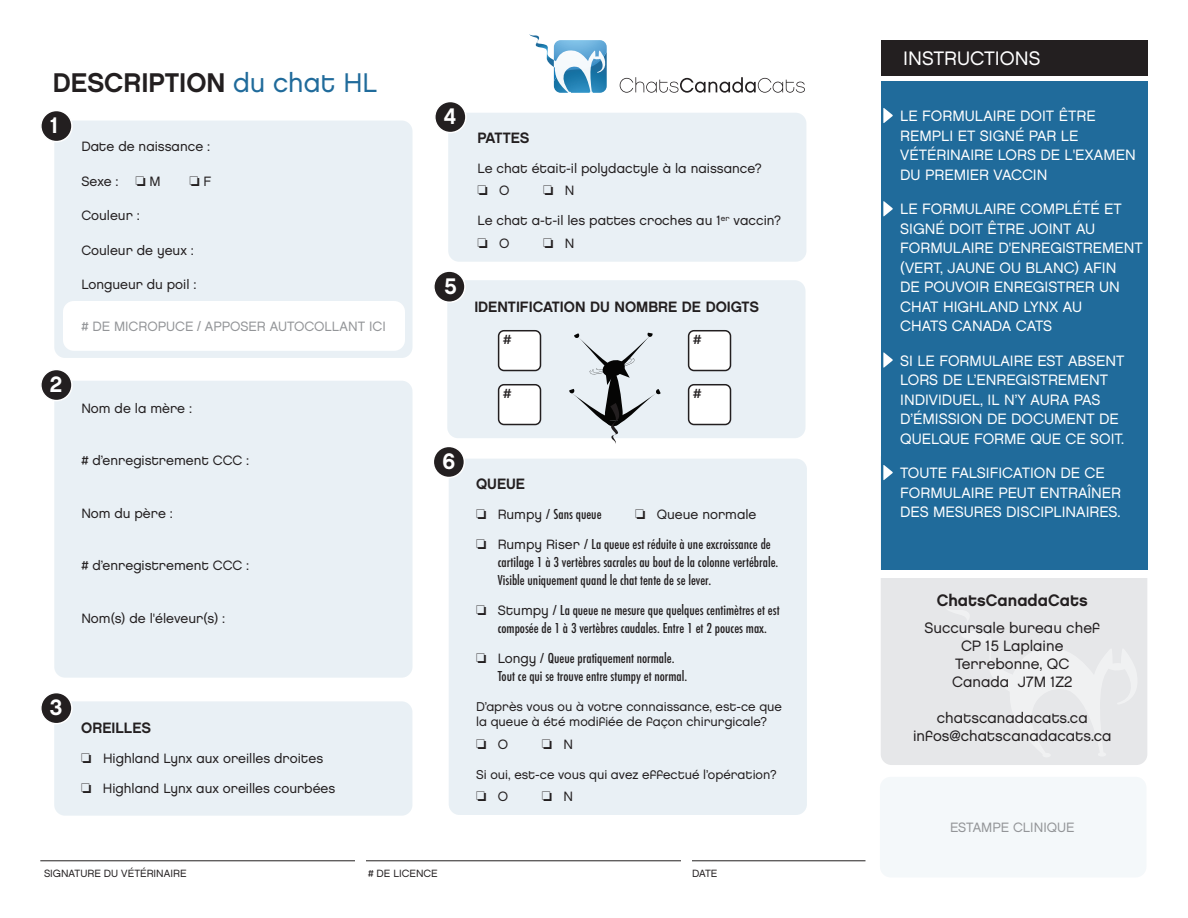
<style>
.page{position:relative;width:1188px;height:918px;background:#fff}
.page>*{position:absolute;margin:0;border:0;box-sizing:border-box;transform-origin:0 0}
.t1{font:27px "Chalet New York Nineteen Eighty";color:#231f20}
.t2{font:22.5px "Chalet New York Nineteen Eighty";color:#fff}
.t3{font:19.5px "Chalet London Nineteen Eighty";color:#fff}
.t4{font:16.5px "Chalet New York Nineteen Eighty";color:#231f20}
.t5{font:15px/19.5px "Chalet London Nineteen Sixty";color:#fff}
.t6{font:15px/18px "Function Cond";color:#231f20}
.t7{font:15px/18px "Chalet London Nineteen Eighty";color:#231f20;text-align:center}
.t8{font:15px "Chalet New York Nineteen Eighty";color:#231f20}
.t9{font:13.5px/22.5px "Chalet London Nineteen Eighty";color:#231f20}
.t10{font:13.5px "Chalet London Nineteen Eighty";color:#939598}
.t11{font:12.9px "Museo 700";color:#231f20}
.t12{font:12.75px/15px "Chalet London Nineteen Eighty";color:#231f20}
.t13{font:10.5px "Chalet London Nineteen Eighty";color:#231f20}
.s1{font-family:"Chalet London Nineteen Eighty";color:#206b9b}
.s2{font-family:"Chalet London Nineteen Eighty";font-size:13.5px}
</style>
<div class="page">
<div style="left:881px;top:447px;width:266px;height:318px;background:#e6e7e9;border-radius:11px"></div>
<div style="left:447px;top:280px;width:359px;height:158px;background:#e9f0f5;border-radius:11px"></div>
<div style="left:54px;top:381px;width:359px;height:297px;background:#e9f0f5;border-radius:11px"></div>
<div style="left:54px;top:701px;width:358px;height:115px;background:#e9f0f5;border-radius:11px"></div>
<div style="left:449px;top:459px;width:358px;height:356px;background:#e9f0f5;border-radius:11px"></div>
<div style="left:54px;top:120px;width:359px;height:238px;background:#e9f0f5;border-radius:11px"></div>
<svg style="left:620px;top:77px;width:185px;height:16px"></svg>
<div style="left:881px;top:40px;width:266px;height:36px;background:#231f20"></div>
<div style="left:881px;top:82px;width:266px;height:493px;background:#206b9b"></div>
<svg style="left:569px;top:333px;width:92px;height:111px"></svg>
<div style="left:434px;top:271px;width:31px;height:31px;background:#231f20;border-radius:50%"></div>
<div style="left:433px;top:270px;width:33px;height:33px;border:2px solid #fff;border-radius:50%"></div>
<div style="left:433px;top:446px;width:31px;height:32px;background:#231f20;border-radius:50%"></div>
<div style="left:433px;top:446px;width:32px;height:32px;border:2px solid #fff;border-radius:50%"></div>
<div style="left:41px;top:111px;width:31px;height:31px;background:#231f20;border-radius:50%"></div>
<div style="left:40px;top:110px;width:33px;height:32px;border:2px solid #fff;border-radius:50%"></div>
<div style="left:499px;top:331px;width:42px;height:40px;background:#fff;border-radius:5px"></div>
<div style="left:498px;top:330px;width:43px;height:41px;border:2px solid #231f20;border-radius:5px"></div>
<div style="left:689px;top:331px;width:42px;height:40px;background:#fff;border-radius:5px"></div>
<div style="left:688px;top:330px;width:43px;height:41px;border:2px solid #231f20;border-radius:5px"></div>
<div style="left:499px;top:385px;width:42px;height:40px;background:#fff;border-radius:5px"></div>
<div style="left:498px;top:384px;width:43px;height:41px;border:2px solid #231f20;border-radius:5px"></div>
<div style="left:689px;top:385px;width:42px;height:40px;background:#fff;border-radius:5px"></div>
<div style="left:688px;top:384px;width:43px;height:41px;border:2px solid #231f20;border-radius:5px"></div>
<div style="left:41px;top:369px;width:31px;height:32px;background:#231f20;border-radius:50%"></div>
<div style="left:40px;top:369px;width:33px;height:32px;border:2px solid #fff;border-radius:50%"></div>
<div style="left:448px;top:113px;width:358px;height:149px;background:#e9f0f5;border-radius:11px"></div>
<div style="left:435px;top:102px;width:31px;height:31px;background:#231f20;border-radius:50%"></div>
<div style="left:434px;top:101px;width:33px;height:32px;border:2px solid #fff;border-radius:50%"></div>
<div style="left:41px;top:693px;width:31px;height:31px;background:#231f20;border-radius:50%"></div>
<div style="left:40px;top:692px;width:33px;height:32px;border:2px solid #fff;border-radius:50%"></div>
<svg style="left:883px;top:108px;width:10px;height:15px"></svg>
<svg style="left:883px;top:201px;width:10px;height:16px"></svg>
<svg style="left:883px;top:352px;width:10px;height:16px"></svg>
<svg style="left:883px;top:465px;width:10px;height:15px"></svg>
<hr style="left:40px;top:860px;width:826px;height:1px;background:#231f20">
<div style="left:355px;top:852px;width:10px;height:34px;background:#fff"></div>
<div style="left:682px;top:853px;width:10px;height:34px;background:#fff"></div>
<div style="left:875px;top:570px;width:279px;height:8px;background:#fff"></div>
<div style="left:63px;top:301px;width:342px;height:50px;background:#fff;border-radius:11px"></div>
<div style="left:880px;top:777px;width:267px;height:101px;background:#f4f8fa;border-radius:11px"></div>
<svg style="left:529px;top:34px;width:78px;height:59px"></svg>
<h1 class="t1" style="left:53px;top:66px;width:326px">DESCRIPTION <span class="s1">du chat HL</span></h1>
<h2 class="t2" style="left:50px;top:111px;width:11px">1</h2>
<h2 class="t2" style="left:50px;top:370px;width:14px">2</h2>
<p class="t9" style="left:81px;top:135px;width:130px">Date de naissance :</p>
<p class="t9" style="left:81px;top:170px;width:81px">Sexe : ❏ M</p>
<p class="t9" style="left:189px;top:170px;width:23px">❏ F</p>
<p class="t9" style="left:81px;top:204px;width:60px">Couleur :</p>
<p class="t9" style="left:81px;top:239px;width:114px">Couleur de yeux :</p>
<p class="t9" style="left:81px;top:273px;width:117px">Longueur du poil :</p>
<p class="t10" style="left:81px;top:318px;width:306px"># DE MICROPUCE / APPOSER AUTOCOLLANT ICI</p>
<p class="t9" style="left:81px;top:397px;width:112px">Nom de la mère :</p>
<p class="t9" style="left:81px;top:449px;width:169px"># d’enregistrement CCC :</p>
<p class="t9" style="left:81px;top:502px;width:93px">Nom du père :</p>
<p class="t9" style="left:81px;top:554px;width:169px"># d’enregistrement CCC :</p>
<p class="t9" style="left:81px;top:607px;width:145px">Nom(s) de l'éleveur(s) :</p>
<h2 class="t2" style="left:50px;top:693px;width:14px">3</h2>
<p class="t8" style="left:81px;top:719px;width:71px">OREILLES</p>
<p class="t9" style="left:81px;top:747px;width:243px">❏ Highland Lynx aux oreilles droites</p>
<p class="t9" style="left:81px;top:777px;width:256px">❏ Highland Lynx aux oreilles courbées</p>
<h2 class="t2" style="left:444px;top:102px;width:14px">4</h2>
<h2 class="t2" style="left:444px;top:272px;width:14px">5</h2>
<p class="t8" style="left:478px;top:128px;width:53px">PATTES</p>
<p class="t9" style="left:478px;top:157px;width:286px">Le chat était-il polydactyle à la naissance? ❏ O</p>
<p class="t9" style="left:543px;top:179px;width:33px">❏ N</p>
<p class="t9" style="left:478px;top:209px;width:305px">Le chat a-t-il les pattes croches au 1<sup>er</sup> vaccin? ❏ O</p>
<p class="t9" style="left:543px;top:232px;width:33px">❏ N</p>
<p class="t8" style="left:474px;top:298px;width:286px">IDENTIFICATION DU NOMBRE DE DOIGTS</p>
<p class="t11" style="left:503px;top:332px;width:11px">#</p>
<p class="t11" style="left:693px;top:332px;width:11px">#</p>
<p class="t11" style="left:503px;top:386px;width:11px">#</p>
<p class="t11" style="left:693px;top:386px;width:11px">#</p>
<h2 class="t2" style="left:442px;top:447px;width:14px">6</h2>
<p class="t8" style="left:476px;top:475px;width:50px">QUEUE</p>
<p class="t6" style="left:476px;top:506px;width:127px">❏ <span class="s2">Rumpy /</span> Sans queue</p>
<p class="t9" style="left:635px;top:503px;width:123px">❏ Queue normale</p>
<p class="t6" style="left:498px;top:536px;width:282px;text-indent:-22px">❏ <span class="s2">Rumpy Riser /</span> La queue est réduite à une excroissance de cartilage 1 à 3 vertèbres sacrales au bout de la colonne vertébrale.<br>Visible uniquement quand le chat tente de se lever.</p>
<p class="t6" style="left:498px;top:602px;width:283px;text-indent:-22px">❏ <span class="s2">Stumpy /</span> La queue ne mesure que quelques centimètres et est composée de 1 à 3 vertèbres caudales. Entre 1 et 2 pouces max.</p>
<p class="t6" style="left:498px;top:650px;width:191px;text-indent:-22px">❏ <span class="s2">Longy /</span> Queue pratiquement normale.<br>Tout ce qui se trouve entre stumpy et normal.</p>
<p class="t12" style="left:476px;top:699px;width:307px">D’après vous ou à votre connaissance, est-ce que la queue à été modifiée de façon chirurgicale?</p>
<p class="t9" style="left:476px;top:733px;width:33px">❏ O</p>
<p class="t9" style="left:542px;top:733px;width:33px">❏ N</p>
<p class="t12" style="left:476px;top:767px;width:302px">Si oui, est-ce vous qui avez effectué l’opération?</p>
<p class="t9" style="left:476px;top:785px;width:33px">❏ O</p>
<p class="t9" style="left:542px;top:785px;width:33px">❏ N</p>
<p class="t13" style="left:44px;top:867px;width:144px">SIGNATURE DU VÉTÉRINAIRE</p>
<p class="t13" style="left:368px;top:867px;width:71px"># DE LICENCE</p>
<p class="t13" style="left:692px;top:867px;width:27px">DATE</p>
<h3 class="t3" style="left:903px;top:47px;width:139px">INSTRUCTIONS</h3>
<p class="t5" style="left:900px;top:106px;width:237px">LE FORMULAIRE DOIT ÊTRE<br>REMPLI ET SIGNÉ PAR LE<br>VÉTÉRINAIRE LORS DE L'EXAMEN<br>DU PREMIER VACCIN</p>
<p class="t5" style="left:900px;top:199px;width:244px">LE FORMULAIRE COMPLÉTÉ ET<br>SIGNÉ DOIT ÊTRE JOINT AU<br>FORMULAIRE D'ENREGISTREMENT (VERT, JAUNE OU BLANC) AFIN<br>DE POUVOIR ENREGISTRER UN<br>CHAT HIGHLAND LYNX AU<br>CHATS CANADA CATS</p>
<p class="t5" style="left:900px;top:351px;width:226px">SI LE FORMULAIRE EST ABSENT<br>LORS DE L’ENREGISTREMENT<br>INDIVIDUEL, IL N’Y AURA PAS<br>D’ÉMISSION DE DOCUMENT DE<br>QUELQUE FORME QUE CE SOIT.</p>
<p class="t5" style="left:900px;top:463px;width:223px">TOUTE FALSIFICATION DE CE<br>FORMULAIRE PEUT ENTRAÎNER<br>DES MESURES DISCIPLINAIRES.</p>
<p class="t4" style="left:937px;top:589px;width:153px">ChatsCanadaCats</p>
<p class="t7" style="left:925px;top:618px;width:177px">Succursale bureau chef<br>CP 15 Laplaine<br>Terrebonne, QC<br>Canada J7M 1Z2</p>
<p class="t7" style="left:913px;top:708px;width:200px">chatscanadacats.ca infos@chatscanadacats.ca</p>
<p class="t10" style="left:950px;top:819px;width:126px">ESTAMPE CLINIQUE</p>
</div>
